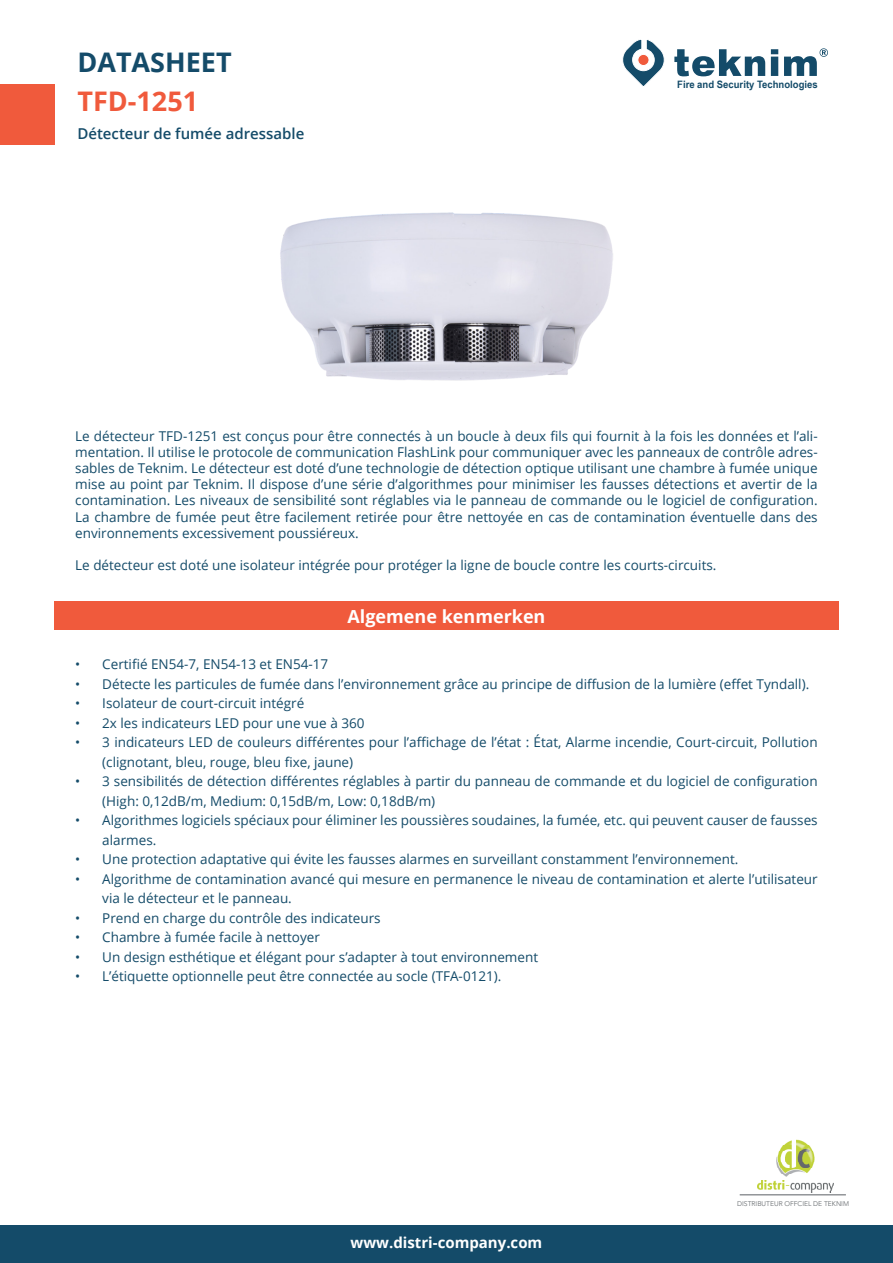
<style>
.page{position:relative;width:893px;height:1263px;background:#fff}
.page>*{position:absolute;margin:0;border:0;box-sizing:border-box;transform-origin:0 0}
.t1{font:700 27px "Open Sans";color:#144b69}
.t2{font:700 27px "Open Sans";color:#f05a3c}
.t3{font:700 18px "Open Sans";color:#fff}
.t4{font:600 15px "Open Sans";color:#144b69}
.t5{font:700 15px "Open Sans";color:#fff}
.t6{font:13.5px/16.2px "Open Sans";color:#144b69}
.t7{font:700 10.2px "Arial Narrow";color:#144b69;scale:1.14 1}
.t8{font:300 6.75px "Avenir";color:#5b6064}
</style>
<div class="page">
<div style="left:0;top:84px;width:54px;height:61px;background:#f05a3c"></div>
<svg style="left:674px;top:49px;width:91px;height:27px"></svg>
<svg style="left:771px;top:49px;width:7px;height:27px"></svg>
<svg style="left:784px;top:48px;width:44px;height:28px"></svg>
<svg style="left:622px;top:39px;width:43px;height:47px"></svg>
<div style="left:54px;top:601px;width:785px;height:29px;background:#f05a3c"></div>
<div style="left:0;top:1225px;width:893px;height:38px;background:#144b69"></div>
<img style="left:280px;top:212px;width:333px;height:169px">
<img style="left:758px;top:1140px;width:75px;height:53px">
<hr style="left:740px;top:1194px;width:106px;height:1px;background:#5b6064">
<p class="t1" style="left:77px;top:43px;width:156px">DATASHEET</p>
<p class="t2" style="left:77px;top:82px;width:122px">TFD-1251</p>
<p class="t4" style="left:77px;top:124px;width:229px">Détecteur de fumée adressable</p>
<p class="t7" style="left:677px;top:78px;width:125px">Fire and Security Technologies</p>
<p class="t6" style="left:75px;top:427px;width:744px;text-align:justify">Le détecteur TFD-1251 est conçus pour être connectés à un boucle à deux fils qui fournit à la fois les données et l’ali&shy;mentation. Il utilise le protocole de communication FlashLink pour communiquer avec les panneaux de contrôle adres&shy;sables de Teknim. Le détecteur est doté d’une technologie de détection optique utilisant une chambre à fumée unique mise au point par Teknim. Il dispose d’une série d’algorithmes pour minimiser les fausses détections et avertir de la contamination. Les niveaux de sensibilité sont réglables via le panneau de commande ou le logiciel de configuration.<br>La chambre de fumée peut être facilement retirée pour être nettoyée en cas de contamination éventuelle dans des environnements excessivement poussiéreux.</p>
<p class="t6" style="left:75px;top:557px;width:643px">Le détecteur est doté une isolateur intégrée pour protéger la ligne de boucle contre les courts-circuits.</p>
<p class="t3" style="left:348px;top:604px;width:199px">Algemene kenmerken</p>
<p class="t6" style="left:75px;top:656px;width:255px">• Certifié EN54-7, EN54-13 et EN54-17</p>
<p class="t6" style="left:75px;top:675px;width:735px">• Détecte les particules de fumée dans l’environnement grâce au principe de diffusion de la lumière (effet Tyndall).</p>
<p class="t6" style="left:75px;top:695px;width:231px">• Isolateur de court-circuit intégré</p>
<p class="t6" style="left:75px;top:714px;width:291px">• 2x les indicateurs LED pour une vue à 360</p>
<p class="t6" style="left:102px;top:732px;width:717px;line-height:19.5px;text-indent:-27px">• 3 indicateurs LED de couleurs différentes pour l’affichage de l’état : État, Alarme incendie, Court-circuit, Pollution (clignotant, bleu, rouge, bleu fixe, jaune)</p>
<p class="t6" style="left:102px;top:771px;width:717px;line-height:19.5px;text-indent:-27px">• 3 sensibilités de détection différentes réglables à partir du panneau de commande et du logiciel de configuration (High: 0,12dB/m, Medium: 0,15dB/m, Low: 0,18dB/m)</p>
<p class="t6" style="left:102px;top:810px;width:717px;line-height:19.5px;text-indent:-27px">• Algorithmes logiciels spéciaux pour éliminer les poussières soudaines, la fumée, etc. qui peuvent causer de fausses alarmes.</p>
<p class="t6" style="left:75px;top:851px;width:665px">• Une protection adaptative qui évite les fausses alarmes en surveillant constamment l’environnement.</p>
<p class="t6" style="left:102px;top:869px;width:717px;line-height:19.5px;text-indent:-27px">• Algorithme de contamination avancé qui mesure en permanence le niveau de contamination et alerte l’utilisateur via le détecteur et le panneau.</p>
<p class="t6" style="left:75px;top:909px;width:307px">• Prend en charge du contrôle des indicateurs</p>
<p class="t6" style="left:75px;top:929px;width:246px">• Chambre à fumée facile à nettoyer</p>
<p class="t6" style="left:75px;top:948px;width:464px">• Un design esthétique et élégant pour s’adapter à tout environnement</p>
<p class="t6" style="left:75px;top:968px;width:428px">• L’étiquette optionnelle peut être connectée au socle (TFA-0121).</p>
<p class="t5" style="left:351px;top:1232px;width:193px">www.distri-company.com</p>
<p class="t8" style="left:737px;top:1198px;width:113px">DISTRIBUTEUR OFFCIEL DE TEKNIM</p>
</div>
